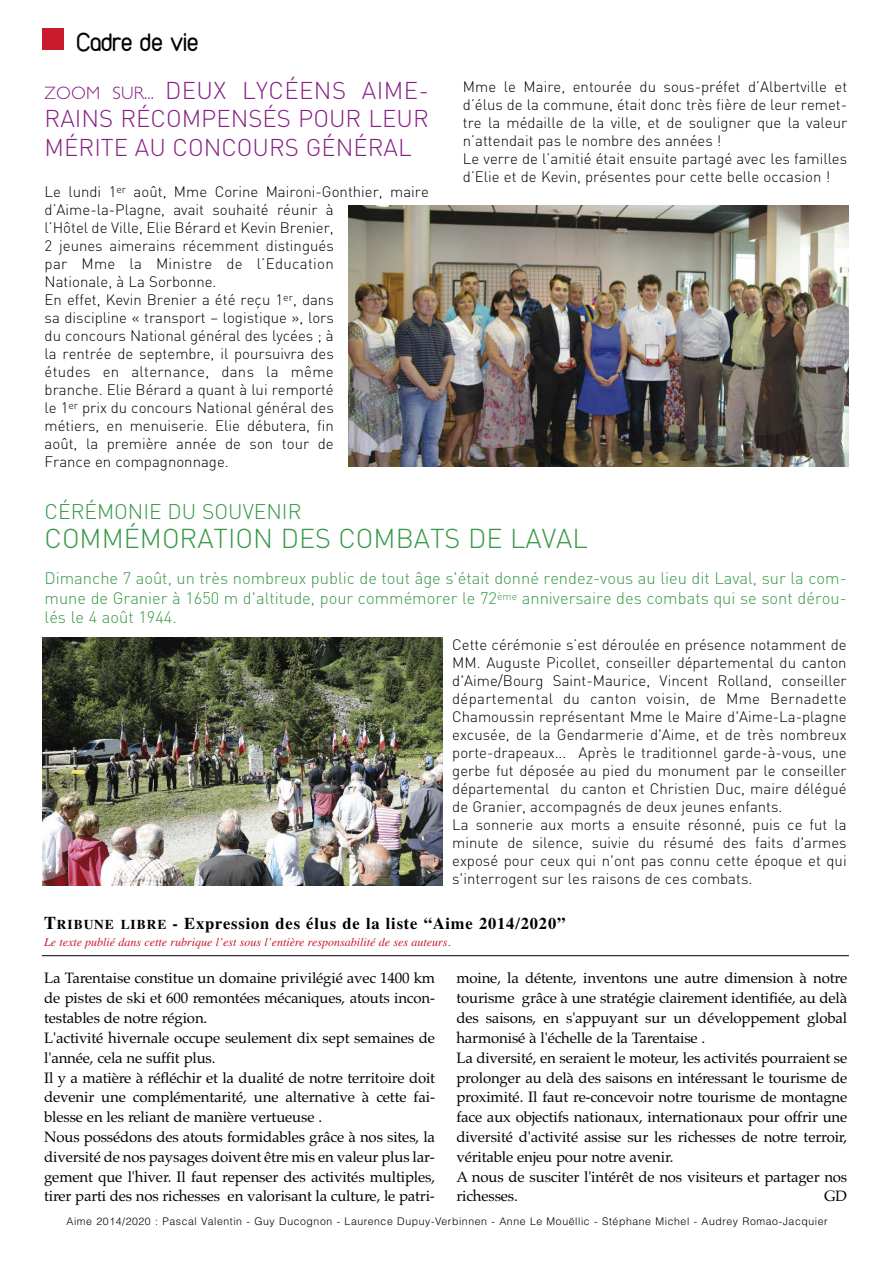
<style>
.page{position:relative;width:893px;height:1263px;background:#fff}
.page>*{position:absolute;margin:0;border:0;box-sizing:border-box;transform-origin:0 0}
.t1{font:300 27px "DIN";color:#389846}
.t2{font:27px "Duepuntozero";color:#000006}
.t3{font:300 24px/28.8px "DIN";color:#882184;text-align:justify}
.t4{font:300 21px "DIN";color:#389846}
.t5{font:300 16.5px/19.8px "DIN";color:#389846;text-align:justify}
.t6{font:700 16.5px "Times";letter-spacing:.05em;color:#000006}
.t7{font:300 15px/18px "DIN";color:#000006}
.t8{font:15px/19.8px "Palatino";letter-spacing:-.01em;color:#000006}
.t9{font:italic 12px "Times";color:#c91a2e}
.t10{font:300 10.5px "Helvetica";letter-spacing:.055em;color:#000006}
.s1{font-family:"Gill Sans";font-size:18px}
.s2{font-size:18px}
.s3{font-size:13.5px}
</style>
<div class="page">
<hr style="left:42px;top:955px;width:807px;height:1px;background:#000006">
<div style="left:42px;top:29px;width:22px;height:21px;background:#c91a2e"></div>
<img style="left:349px;top:206px;width:500px;height:260px">
<img style="left:43px;top:638px;width:400px;height:247px">
<h1 class="t2" style="left:76px;top:28px;width:123px">Cadre de vie</h1>
<h2 class="t3" style="left:45px;top:76px;width:386px"><span class="s1">ZOOM SUR...</span> DEUX LYCÉENS AIME-RAINS RÉCOMPENSÉS POUR LEUR MÉRITE AU CONCOURS GÉNÉRAL</h2>
<p class="t7" style="left:45px;top:182px;width:386px">Le lundi 1<sup>er</sup> août, Mme Corine Maironi-Gonthier, maire d’Aime-la-Plagne, avait souhaité réunir à<br>l’Hôtel de Ville, Elie Bérard et Kevin Brenier,<br>2 jeunes aimerains récemment distingués<br>par Mme la Ministre de l’Education<br>Nationale, à La Sorbonne.<br>En effet, Kevin Brenier a été reçu 1<sup>er</sup>, dans<br>sa discipline « transport – logistique », lors<br>du concours National général des lycées ; à<br>la rentrée de septembre, il poursuivra des<br>études en alternance, dans la même<br>branche. Elie Bérard a quant à lui remporté<br>le 1<sup>er</sup> prix du concours National général des<br>métiers, en menuiserie. Elie débutera, fin<br>août, la première année de son tour de<br>France en compagnonnage.</p>
<p class="t7" style="left:463px;top:78px;width:386px">Mme le Maire, entourée du sous-préfet d’Albertville et d’élus de la commune, était donc très fière de leur remet&shy;tre la médaille de la ville, et de souligner que la valeur n’attendait pas le nombre des années !<br>Le verre de l’amitié était ensuite partagé avec les familles d’Elie et de Kevin, présentes pour cette belle occasion !</p>
<h3 class="t4" style="left:45px;top:499px;width:258px">CÉRÉMONIE DU SOUVENIR</h3>
<h1 class="t1" style="left:45px;top:523px;width:545px">COMMÉMORATION DES COMBATS DE LAVAL</h1>
<p class="t5" style="left:45px;top:568px;width:804px">Dimanche 7 août, un très nombreux public de tout âge s'était donné rendez-vous au lieu dit Laval, sur la com&shy;mune de Granier à 1650 m d'altitude, pour commémorer le 72<sup>ème</sup> anniversaire des combats qui se sont dérou&shy;lés le 4 août 1944.</p>
<p class="t7" style="left:452px;top:636px;width:396px">Cette cérémonie s’est déroulée en présence notamment de MM. Auguste Picollet, conseiller départemental du canton d'Aime/Bourg Saint-Maurice, Vincent Rolland, conseiller départemental du canton voisin, de Mme Bernadette Chamoussin représentant Mme le Maire d'Aime-La-plagne excusée, de la Gendarmerie d'Aime, et de très nombreux porte-drapeaux... Après le traditionnel garde-à-vous, une gerbe fut déposée au pied du monument par le conseiller départemental du canton et Christien Duc, maire délégué de Granier, accompagnés de deux jeunes enfants.<br>La sonnerie aux morts a ensuite résonné, puis ce fut la minute de silence, suivie du résumé des faits d'armes exposé pour ceux qui n'ont pas connu cette époque et qui s'interrogent sur les raisons de ces combats.</p>
<p class="t6" style="left:44px;top:914px;width:523px"><span class="s2">T</span><span class="s3">RIBUNE LIBRE</span> - Expression des élus de la liste “Aime 2014/2020”</p>
<p class="t9" style="left:44px;top:935px;width:408px">Le texte publié dans cette rubrique l’est sous l’entière responsabilité de ses auteurs.</p>
<p class="t8" style="left:44px;top:968px;width:393px">La Tarentaise constitue un domaine privilégié avec 1400 km de pistes de ski et 600 remontées mécaniques, atouts incon&shy;testables de notre région.<br>L'activité hivernale occupe seulement dix sept semaines de l'année, cela ne suffit plus.<br>Il y a matière à réfléchir et la dualité de notre territoire doit devenir une complémentarité, une alternative à cette fai&shy;blesse en les reliant de manière vertueuse .<br>Nous possédons des atouts formidables grâce à nos sites, la diversité de nos paysages doivent être mis en valeur plus lar&shy;gement que l'hiver. Il faut repenser des activités multiples, tirer parti des nos richesses en valorisant la culture, le patri-</p>
<p class="t8" style="left:456px;top:968px;width:392px">moine, la détente, inventons une autre dimension à notre tourisme grâce à une stratégie clairement identifiée, au delà des saisons, en s'appuyant sur un développement global harmonisé à l'échelle de la Tarentaise .<br>La diversité, en seraient le moteur, les activités pourraient se prolonger au delà des saisons en intéressant le tourisme de proximité. Il faut re-concevoir notre tourisme de montagne face aux objectifs nationaux, internationaux pour offrir une diversité d'activité assise sur les richesses de notre terroir, véritable enjeu pour notre avenir.<br>A nous de susciter l'intérêt de nos visiteurs et partager nos richesses.</p>
<p class="t8" style="left:824px;top:1186px;width:24px">GD</p>
<p class="t10" style="left:66px;top:1213px;width:763px">Aime 2014/2020 : Pascal Valentin - Guy Ducognon - Laurence Dupuy-Verbinnen - Anne Le Mouëllic - Stéphane Michel - Audrey Romao-Jacquier</p>
</div>
